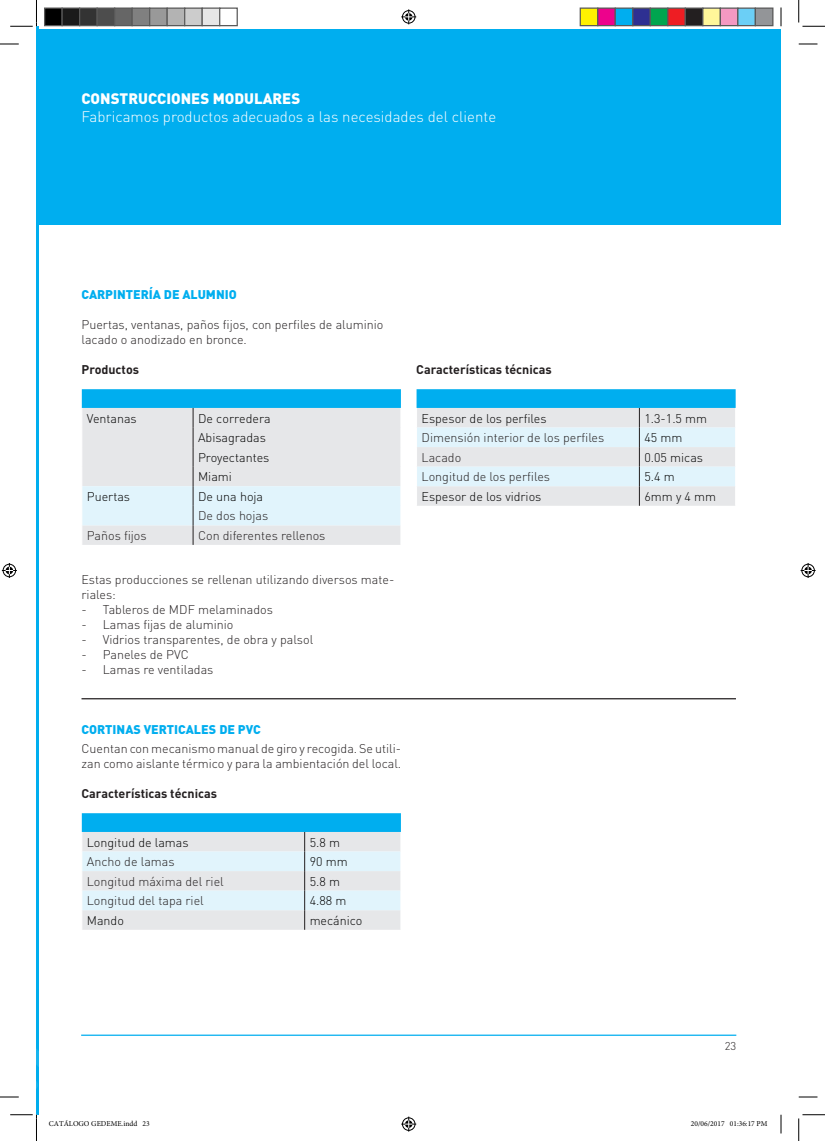
<style>
.page{position:relative;width:825px;height:1141px;background:#fff}
.page>*{position:absolute;margin:0;border:0;box-sizing:border-box;transform-origin:0 0}
.t1{font:300 15px "DIN Pro";color:#fff}
.t2{font:900 15px "DIN Pro";color:#fff}
.t3{font:300 12.5px/15px "DIN Pro";color:#231f20}
.t4{font:300 12.5px/19.5px "DIN Pro";color:#000}
.t5{font:700 12.5px "DIN Pro";color:#231f20}
.t6{font:900 12.5px "DIN Pro";color:#00aeef}
.t7{font:300 11.25px "DIN Pro";color:#231f20}
.t8{font:7.5px "Minion Pro";color:#000}
</style>
<div class="page">
<hr style="left:81px;top:1034px;width:655px;height:1px;background:#00aeef">
<hr style="left:36px;top:26px;width:3px;height:1088px;background:#00aeef">
<svg style="left:36px;top:1049px;width:3px;height:40px"></svg>
<svg style="left:81px;top:389px;width:320px;height:156px;background:#c8e2ed"></svg>
<svg style="left:416px;top:389px;width:320px;height:116px;background:#bfe1f0"></svg>
<hr style="left:81px;top:698px;width:655px;height:1px;background:#231f20">
<svg style="left:81px;top:813px;width:320px;height:116px;background:#bfe1f0"></svg>
<div style="left:36px;top:29px;width:745px;height:195px;background:#00aeef"></div>
<svg style="left:0;top:43px;width:19px;height:2px"></svg>
<svg style="left:798px;top:43px;width:19px;height:2px"></svg>
<svg style="left:0;top:1096px;width:19px;height:1px"></svg>
<svg style="left:798px;top:1096px;width:19px;height:1px"></svg>
<svg style="left:780px;top:8px;width:1px;height:18px"></svg>
<svg style="left:780px;top:1114px;width:1px;height:19px"></svg>
<svg style="left:10px;top:0;width:27px;height:27px"></svg>
<svg style="left:10px;top:1114px;width:29px;height:26px"></svg>
<svg style="left:798px;top:0;width:27px;height:27px"></svg>
<svg style="left:798px;top:1114px;width:27px;height:26px"></svg>
<svg style="left:401px;top:9px;width:15px;height:15px"></svg>
<svg style="left:401px;top:1116px;width:15px;height:15px"></svg>
<svg style="left:2px;top:563px;width:15px;height:15px"></svg>
<svg style="left:800px;top:563px;width:15px;height:15px"></svg>
<div style="left:45px;top:8px;width:17px;height:18px;background:#000"></div>
<div style="left:44px;top:8px;width:19px;height:18px;border:1px solid #595959"></div>
<div style="left:62px;top:8px;width:18px;height:18px;background:#1a1a1a"></div>
<div style="left:61px;top:8px;width:19px;height:18px;border:1px solid #595959"></div>
<div style="left:80px;top:8px;width:17px;height:18px;background:#333"></div>
<div style="left:79px;top:8px;width:19px;height:18px;border:1px solid #595959"></div>
<div style="left:97px;top:8px;width:18px;height:18px;background:#4d4d4d"></div>
<div style="left:96px;top:8px;width:19px;height:18px;border:1px solid #595959"></div>
<div style="left:115px;top:8px;width:17px;height:18px;background:#666"></div>
<div style="left:114px;top:8px;width:19px;height:18px;border:1px solid #595959"></div>
<div style="left:132px;top:8px;width:18px;height:18px;background:#808080"></div>
<div style="left:131px;top:8px;width:19px;height:18px;border:1px solid #595959"></div>
<div style="left:150px;top:8px;width:17px;height:18px;background:#999"></div>
<div style="left:149px;top:8px;width:19px;height:18px;border:1px solid #595959"></div>
<div style="left:167px;top:8px;width:18px;height:18px;background:#b3b3b3"></div>
<div style="left:166px;top:8px;width:19px;height:18px;border:1px solid #595959"></div>
<div style="left:185px;top:8px;width:17px;height:18px;background:#ccc"></div>
<div style="left:184px;top:8px;width:19px;height:18px;border:1px solid #595959"></div>
<div style="left:202px;top:8px;width:18px;height:18px;background:#e6e6e6"></div>
<div style="left:201px;top:8px;width:19px;height:18px;border:1px solid #595959"></div>
<div style="left:219px;top:8px;width:19px;height:18px;border:1px solid #595959"></div>
<div style="left:580px;top:8px;width:17px;height:18px;background:#fff101"></div>
<div style="left:579px;top:8px;width:19px;height:18px;border:1px solid #595959"></div>
<div style="left:597px;top:8px;width:18px;height:18px;background:#ed028c"></div>
<div style="left:597px;top:8px;width:19px;height:18px;border:1px solid #595959"></div>
<div style="left:615px;top:8px;width:17px;height:18px;background:#00aeef"></div>
<div style="left:614px;top:8px;width:19px;height:18px;border:1px solid #595959"></div>
<div style="left:632px;top:8px;width:18px;height:18px;background:#2e3092"></div>
<div style="left:632px;top:8px;width:19px;height:18px;border:1px solid #595959"></div>
<div style="left:650px;top:8px;width:17px;height:18px;background:#00a54f"></div>
<div style="left:649px;top:8px;width:19px;height:18px;border:1px solid #595959"></div>
<div style="left:667px;top:8px;width:18px;height:18px;background:#ee1d23"></div>
<div style="left:667px;top:8px;width:19px;height:18px;border:1px solid #595959"></div>
<div style="left:685px;top:8px;width:17px;height:18px;background:#231f20"></div>
<div style="left:684px;top:8px;width:19px;height:18px;border:1px solid #595959"></div>
<div style="left:702px;top:8px;width:18px;height:18px;background:#fff79a"></div>
<div style="left:702px;top:8px;width:19px;height:18px;border:1px solid #595959"></div>
<div style="left:720px;top:8px;width:17px;height:18px;background:#f499c2"></div>
<div style="left:719px;top:8px;width:19px;height:18px;border:1px solid #595959"></div>
<div style="left:737px;top:8px;width:18px;height:18px;background:#6bcff6"></div>
<div style="left:737px;top:8px;width:19px;height:18px;border:1px solid #595959"></div>
<div style="left:755px;top:8px;width:17px;height:18px;background:#939598"></div>
<div style="left:754px;top:8px;width:19px;height:18px;border:1px solid #595959"></div>
<p class="t2" style="left:81px;top:88px;width:220px">CONSTRUCCIONES MODULARES</p>
<p class="t1" style="left:81px;top:106px;width:416px">Fabricamos productos adecuados a las necesidades del cliente</p>
<p class="t6" style="left:81px;top:286px;width:157px">CARPINTERÍA DE ALUMNIO</p>
<p class="t3" style="left:81px;top:316px;width:303px">Puertas, ventanas, paños fijos, con perfiles de aluminio lacado o anodizado en bronce.</p>
<p class="t5" style="left:81px;top:361px;width:59px">Productos</p>
<p class="t4" style="left:87px;top:407px;width:51px">Ventanas</p>
<p class="t4" style="left:198px;top:407px;width:74px">De corredera<br>Abisagradas<br>Proyectantes<br>Miami</p>
<p class="t4" style="left:87px;top:486px;width:45px">Puertas</p>
<p class="t4" style="left:198px;top:486px;width:67px">De una hoja</p>
<p class="t3" style="left:198px;top:507px;width:72px">De dos hojas</p>
<p class="t3" style="left:87px;top:527px;width:61px">Paños fijos</p>
<p class="t3" style="left:198px;top:527px;width:129px">Con diferentes rellenos</p>
<p class="t3" style="left:81px;top:571px;width:314px">Estas producciones se rellenan utilizando diversos mate&shy;riales:</p>
<p class="t3" style="left:81px;top:601px;width:193px">- Tableros de MDF melaminados</p>
<p class="t3" style="left:81px;top:616px;width:153px">- Lamas fijas de aluminio</p>
<p class="t3" style="left:81px;top:631px;width:233px">- Vidrios transparentes, de obra y palsol</p>
<p class="t3" style="left:81px;top:646px;width:109px">- Paneles de PVC</p>
<p class="t3" style="left:81px;top:661px;width:133px">- Lamas re ventiladas</p>
<p class="t5" style="left:416px;top:361px;width:137px">Características técnicas</p>
<p class="t4" style="left:421px;top:407px;width:126px">Espesor de los perfiles</p>
<p class="t4" style="left:644px;top:407px;width:64px">1.3-1.5 mm</p>
<p class="t3" style="left:421px;top:429px;width:184px">Dimensión interior de los perfiles</p>
<p class="t4" style="left:644px;top:427px;width:39px">45 mm</p>
<p class="t3" style="left:421px;top:449px;width:41px">Lacado</p>
<p class="t4" style="left:644px;top:447px;width:60px">0.05 micas</p>
<p class="t3" style="left:421px;top:468px;width:130px">Longitud de los perfiles</p>
<p class="t4" style="left:644px;top:466px;width:32px">5.4 m</p>
<p class="t4" style="left:421px;top:486px;width:121px">Espesor de los vidrios</p>
<p class="t4" style="left:644px;top:486px;width:73px">6mm y 4 mm</p>
<p class="t6" style="left:81px;top:721px;width:181px">CORTINAS VERTICALES DE PVC</p>
<p class="t3" style="left:81px;top:740px;width:321px">Cuentan con mecanismo manual de giro y recogida. Se utili&shy;zan como aislante térmico y para la ambientación del local.</p>
<p class="t5" style="left:81px;top:785px;width:137px">Características técnicas</p>
<p class="t4" style="left:87px;top:831px;width:103px">Longitud de lamas</p>
<p class="t4" style="left:310px;top:831px;width:32px">5.8 m</p>
<p class="t3" style="left:87px;top:853px;width:89px">Ancho de lamas</p>
<p class="t4" style="left:310px;top:851px;width:39px">90 mm</p>
<p class="t3" style="left:87px;top:873px;width:138px">Longitud máxima del riel</p>
<p class="t4" style="left:310px;top:870px;width:32px">5.8 m</p>
<p class="t3" style="left:87px;top:892px;width:118px">Longitud del tapa riel</p>
<p class="t4" style="left:310px;top:890px;width:38px">4.88 m</p>
<p class="t4" style="left:87px;top:909px;width:39px">Mando</p>
<p class="t4" style="left:310px;top:909px;width:54px">mecánico</p>
<p class="t7" style="left:724px;top:1037px;width:13px">23</p>
<p class="t8" style="left:49px;top:1118px;width:102px">CATÁLOGO GEDEME.indd 23</p>
<p class="t8" style="left:691px;top:1118px;width:78px">20/06/2017 01:36:17 PM</p>
</div>
